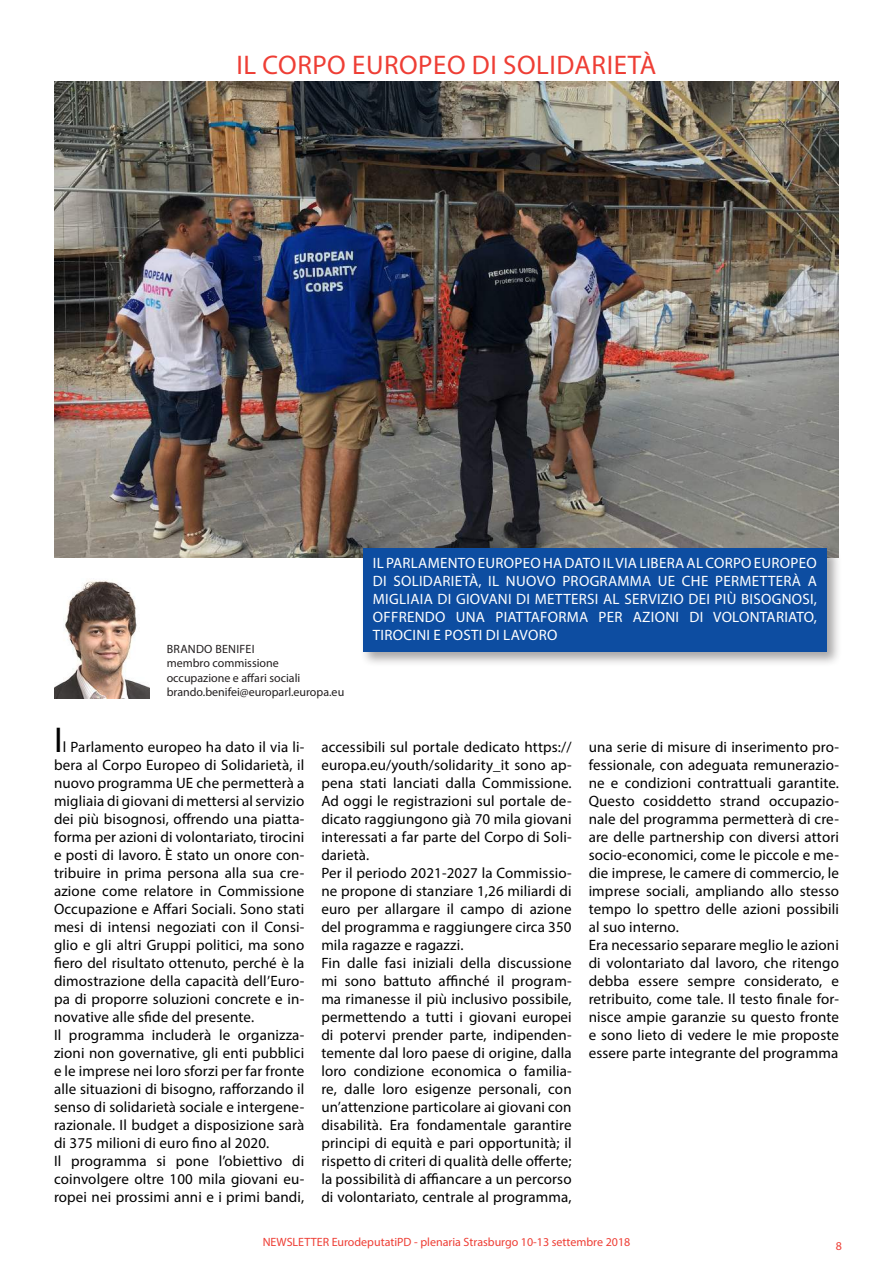
<style>
.page{position:relative;width:893px;height:1263px;background:#fff}
.page>*{position:absolute;margin:0;border:0;box-sizing:border-box;transform-origin:0 0}
.t1{font:36px "Myriad Pro";color:#000}
.t2{font:27px "Myriad Pro";letter-spacing:.02em;color:#ee3e35}
.t3{font:15px/18px "Myriad Pro";letter-spacing:.01em;color:#000}
.t4{font:15px/18px "Myriad Pro";letter-spacing:.02em;color:#fff;text-align:justify}
.t5{font:12px/14.4px "Myriad Pro";color:#231f20}
.t6{font:12px "Myriad Pro";color:#ee3e35}
</style>
<div class="page">
<img style="left:54px;top:82px;width:785px;height:475px">
<div style="left:360px;top:545px;width:482px;height:122px;background:#231f20;opacity:.4"></div>
<div style="left:363px;top:548px;width:464px;height:104px;background:#0d4da1"></div>
<img style="left:54px;top:580px;width:95px;height:119px">
<h2 class="t2" style="left:237px;top:49px;width:421px">IL CORPO EUROPEO DI SOLIDARIETÀ</h2>
<p class="t5" style="left:167px;top:641px;width:179px">BRANDO BENIFEI<br>membro commissione occupazione e affari sociali brando.benifei@europarl.europa.eu</p>
<p class="t4" style="left:373px;top:554px;width:446px">IL PARLAMENTO EUROPEO HA DATO IL VIA LIBERA AL CORPO EUROPEO DI SOLIDARIETÀ, IL NUOVO PROGRAMMA UE CHE PERMETTERÀ A MIGLIAIA DI GIOVANI DI METTERSI AL SERVIZIO DEI PIÙ BISOGNOSI, OFFRENDO UNA PIATTAFORMA PER AZIONI DI VOLONTARIATO, TIROCINI E POSTI DI LAVORO</p>
<h1 class="t1" style="left:54px;top:717px;width:10px">I</h1>
<p class="t3" style="left:54px;top:737px;width:252px;text-indent:9px">l Parlamento europeo ha dato il via li&shy;bera al Corpo Europeo di Solidarietà, il nuovo programma UE che permetterà a migliaia di giovani di mettersi al servizio dei più bisognosi, offrendo una piatta&shy;forma per azioni di volontariato, tirocini e posti di lavoro. È stato un onore con&shy;tribuire in prima persona alla sua cre&shy;azione come relatore in Commissione Occupazione e Affari Sociali. Sono stati mesi di intensi negoziati con il Consi&shy;glio e gli altri Gruppi politici, ma sono fiero del risultato ottenuto, perché è la dimostrazione della capacità dell’Euro&shy;pa di proporre soluzioni concrete e in&shy;novative alle sfide del presente.<br>Il programma includerà le organizza&shy;zioni non governative, gli enti pubblici e le imprese nei loro sforzi per far fronte alle situazioni di bisogno, rafforzando il senso di solidarietà sociale e intergene&shy;razionale. Il budget a disposizione sarà di 375 milioni di euro fino al 2020.<br>Il programma si pone l’obiettivo di coinvolgere oltre 100 mila giovani eu&shy;ropei nei prossimi anni e i primi bandi,</p>
<p class="t3" style="left:321px;top:738px;width:252px">accessibili sul portale dedicato https:// europa.eu/youth/solidarity_it sono ap&shy;pena stati lanciati dalla Commissione.<br>Ad oggi le registrazioni sul portale de&shy;dicato raggiungono già 70 mila giovani interessati a far parte del Corpo di Soli&shy;darietà.<br>Per il periodo 2021-2027 la Commissio&shy;ne propone di stanziare 1,26 miliardi di euro per allargare il campo di azione del programma e raggiungere circa 350 mila ragazze e ragazzi.<br>Fin dalle fasi iniziali della discussione mi sono battuto affinché il program&shy;ma rimanesse il più inclusivo possibile, permettendo a tutti i giovani europei di potervi prender parte, indipenden&shy;temente dal loro paese di origine, dalla loro condizione economica o familia&shy;re, dalle loro esigenze personali, con un’attenzione particolare ai giovani con disabilità. Era fondamentale garantire principi di equità e pari opportunità; il rispetto di criteri di qualità delle offerte; la possibilità di affiancare a un percorso di volontariato, centrale al programma,</p>
<p class="t3" style="left:589px;top:738px;width:252px">una serie di misure di inserimento pro&shy;fessionale, con adeguata remunerazio&shy;ne e condizioni contrattuali garantite.<br>Questo cosiddetto strand occupazio&shy;nale del programma permetterà di cre&shy;are delle partnership con diversi attori socio-economici, come le piccole e me&shy;die imprese, le camere di commercio, le imprese sociali, ampliando allo stesso tempo lo spettro delle azioni possibili al suo interno.<br>Era necessario separare meglio le azioni di volontariato dal lavoro, che ritengo debba essere sempre considerato, e retribuito, come tale. Il testo finale for&shy;nisce ampie garanzie su questo fronte e sono lieto di vedere le mie proposte essere parte integrante del programma</p>
<p class="t6" style="left:263px;top:1235px;width:369px">NEWSLETTER EurodeputatiPD - plenaria Strasburgo 10-13 settembre 2018</p>
<p class="t6" style="left:836px;top:1238px;width:8px">8</p>
</div>
